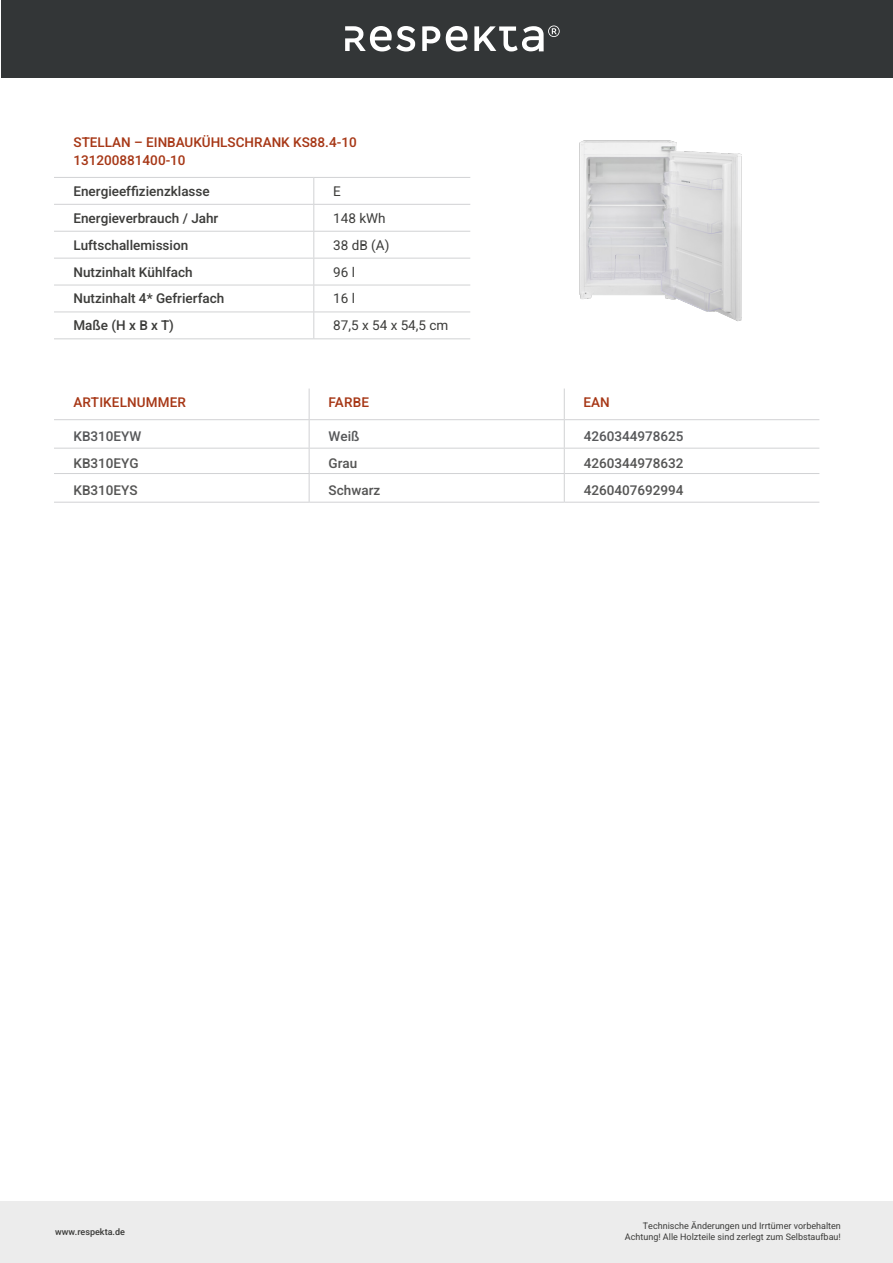
<style>
.page{position:relative;width:893px;height:1263px;background:#fff}
.page>*{position:absolute;margin:0;border:0;box-sizing:border-box;transform-origin:0 0}
.t1{font:500 13.5px "Heebo";color:#3d3d3b}
.t2{font:500 13.5px "Heebo";color:#a73817}
.t3{font:500 13.5px "Heebo";color:#565655}
.t4{font:13.5px "Heebo";color:#3d3d3b}
.t5{font:500 13.5px "Heebo";color:#57585a}
.t6{font:9px "Heebo";color:#3d3d3b}
.t7{font:500 9px "Heebo";color:#3d3d3b}
</style>
<div class="page">
<hr style="left:309px;top:388px;width:1px;height:31px;background:#d1d2d4">
<hr style="left:564px;top:388px;width:1px;height:31px;background:#d1d2d4">
<hr style="left:54px;top:419px;width:255px;height:1px;background:#d1d2d4">
<hr style="left:309px;top:419px;width:255px;height:1px;background:#d1d2d4">
<hr style="left:564px;top:419px;width:255px;height:1px;background:#d1d2d4">
<hr style="left:54px;top:448px;width:255px;height:1px;background:#d1d2d4">
<hr style="left:309px;top:448px;width:255px;height:1px;background:#d1d2d4">
<hr style="left:564px;top:448px;width:255px;height:1px;background:#d1d2d4">
<hr style="left:54px;top:473px;width:255px;height:1px;background:#d1d2d4">
<hr style="left:309px;top:473px;width:255px;height:1px;background:#d1d2d4">
<svg style="left:309px;top:420px;width:1px;height:82px"></svg>
<hr style="left:564px;top:473px;width:255px;height:1px;background:#d1d2d4">
<svg style="left:564px;top:420px;width:1px;height:82px"></svg>
<hr style="left:54px;top:502px;width:255px;height:1px;background:#d1d2d4">
<hr style="left:309px;top:502px;width:255px;height:1px;background:#d1d2d4">
<hr style="left:564px;top:502px;width:255px;height:1px;background:#d1d2d4">
<div style="left:1px;top:0;width:892px;height:77px;background:#333637"></div>
<svg style="left:345px;top:26px;width:70px;height:25px"></svg>
<svg style="left:422px;top:26px;width:18px;height:25px"></svg>
<svg style="left:446px;top:26px;width:21px;height:25px"></svg>
<svg style="left:474px;top:25px;width:86px;height:26px"></svg>
<div style="left:0;top:1202px;width:893px;height:61px;background:#ececec"></div>
<img style="left:579px;top:140px;width:163px;height:182px">
<hr style="left:314px;top:204px;width:156px;height:1px;background:#d1d2d4">
<hr style="left:54px;top:231px;width:260px;height:1px;background:#d1d2d4">
<hr style="left:314px;top:231px;width:156px;height:1px;background:#d1d2d4">
<hr style="left:54px;top:258px;width:260px;height:1px;background:#d1d2d4">
<hr style="left:314px;top:258px;width:156px;height:1px;background:#d1d2d4">
<svg style="left:313px;top:178px;width:1px;height:160px"></svg>
<hr style="left:54px;top:285px;width:260px;height:1px;background:#d1d2d4">
<hr style="left:314px;top:285px;width:156px;height:1px;background:#d1d2d4">
<hr style="left:54px;top:312px;width:260px;height:1px;background:#d1d2d4">
<hr style="left:314px;top:312px;width:156px;height:1px;background:#d1d2d4">
<hr style="left:54px;top:338px;width:260px;height:1px;background:#d1d2d4">
<hr style="left:314px;top:338px;width:156px;height:1px;background:#d1d2d4">
<hr style="left:54px;top:177px;width:260px;height:1px;background:#d1d2d4">
<hr style="left:314px;top:177px;width:156px;height:1px;background:#d1d2d4">
<hr style="left:54px;top:204px;width:260px;height:1px;background:#d1d2d4">
<p class="t2" style="left:74px;top:132px;width:285px">STELLAN – EINBAUKÜHLSCHRANK KS88.4-10</p>
<p class="t2" style="left:74px;top:150px;width:114px">131200881400-10</p>
<p class="t1" style="left:74px;top:182px;width:138px">Energieeffizienzklasse</p>
<p class="t4" style="left:333px;top:182px;width:9px">E</p>
<p class="t1" style="left:74px;top:209px;width:146px">Energieverbrauch / Jahr</p>
<p class="t4" style="left:333px;top:209px;width:54px">148 kWh</p>
<p class="t1" style="left:74px;top:235px;width:116px">Luftschallemission</p>
<p class="t4" style="left:333px;top:235px;width:58px">38 dB (A)</p>
<p class="t1" style="left:74px;top:262px;width:121px">Nutzinhalt Kühlfach</p>
<p class="t4" style="left:333px;top:262px;width:23px">96 l</p>
<p class="t1" style="left:74px;top:289px;width:152px">Nutzinhalt 4* Gefrierfach</p>
<p class="t4" style="left:333px;top:289px;width:23px">16 l</p>
<p class="t1" style="left:74px;top:316px;width:102px">Maße (H x B x T)</p>
<p class="t4" style="left:333px;top:316px;width:117px">87,5 x 54 x 54,5 cm</p>
<p class="t2" style="left:74px;top:393px;width:114px">ARTIKELNUMMER</p>
<p class="t2" style="left:329px;top:393px;width:42px">FARBE</p>
<p class="t2" style="left:583px;top:393px;width:28px">EAN</p>
<p class="t5" style="left:74px;top:427px;width:69px">KB310EYW</p>
<p class="t5" style="left:329px;top:427px;width:32px">Weiß</p>
<p class="t5" style="left:584px;top:427px;width:101px">4260344978625</p>
<p class="t3" style="left:74px;top:454px;width:67px">KB310EYG</p>
<p class="t3" style="left:329px;top:454px;width:30px">Grau</p>
<p class="t3" style="left:584px;top:454px;width:101px">4260344978632</p>
<p class="t3" style="left:74px;top:481px;width:66px">KB310EYS</p>
<p class="t3" style="left:329px;top:481px;width:53px">Schwarz</p>
<p class="t3" style="left:584px;top:481px;width:101px">4260407692994</p>
<p class="t7" style="left:55px;top:1225px;width:71px">www.respekta.de</p>
<p class="t6" style="left:643px;top:1220px;width:199px">Technische Änderungen und Irrtümer vorbehalten</p>
<p class="t6" style="left:625px;top:1231px;width:217px">Achtung! Alle Holzteile sind zerlegt zum Selbstaufbau!</p>
</div>
